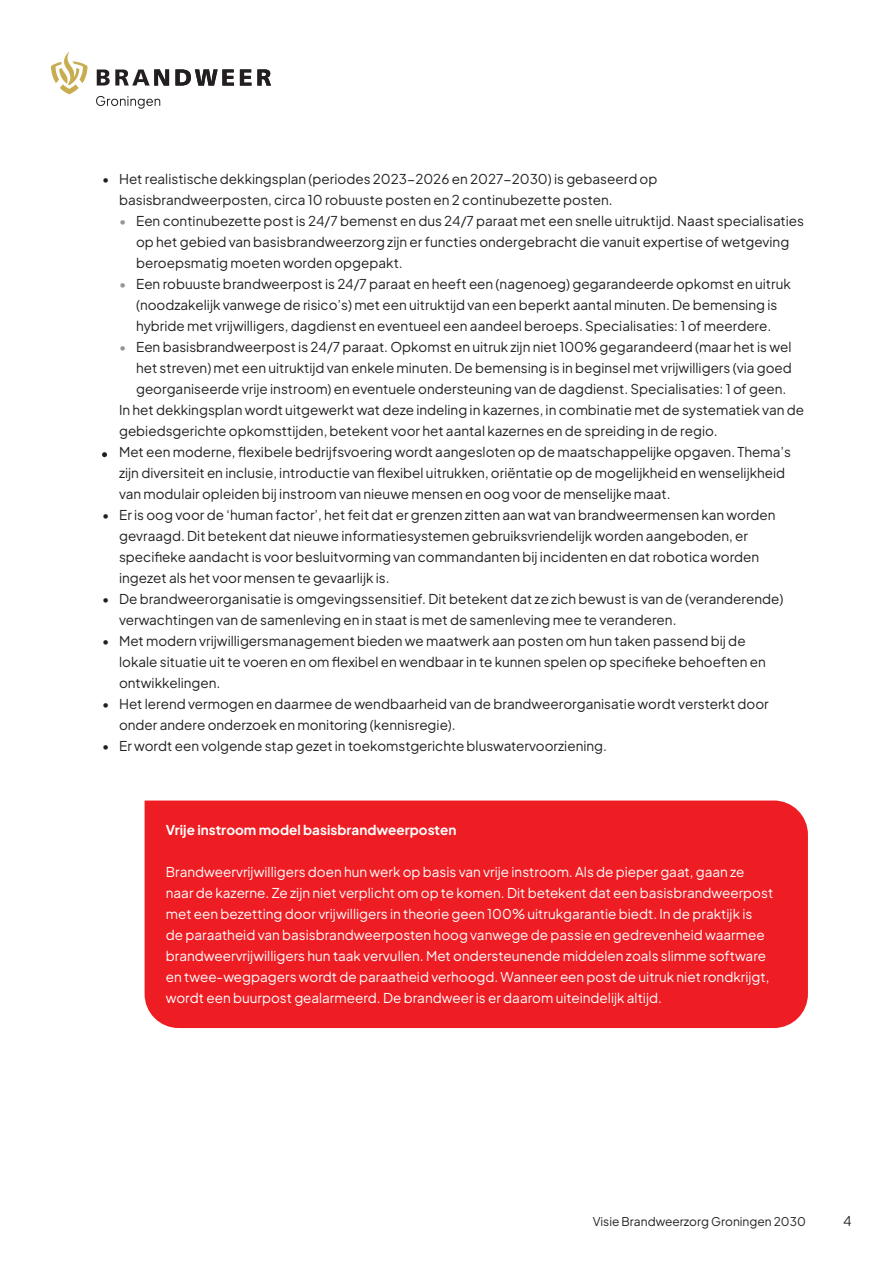
<style>
.page{position:relative;width:893px;height:1263px;background:#fff}
.page>*{position:absolute;margin:0;border:0;box-sizing:border-box;transform-origin:0 0}
.P__opsomming{font:13.5px/21px "Plus Jakarta Sans";color:#231f20}
.Tekst_rood_vlak{font:13.5px/21px "Plus Jakarta Sans";color:#fff}
.t1{font:700 13.5px "Plus Jakarta Sans";color:#fff}
.t2{font:12px "Plus Jakarta Sans";color:#231f20}
.s1{color:#939598}
</style>
<div class="page">
<svg style="left:97px;top:69px;width:72px;height:17px"></svg>
<svg style="left:175px;top:69px;width:59px;height:17px"></svg>
<svg style="left:240px;top:69px;width:31px;height:17px"></svg>
<svg style="left:51px;top:52px;width:36px;height:42px"></svg>
<svg style="left:96px;top:96px;width:64px;height:13px"></svg>
<div style="left:145px;top:800px;width:663px;height:228px;background:#ee1d23"></div>
<svg style="left:102px;top:452px;width:5px;height:5px"></svg>
<p class="P__opsomming" style="left:119px;top:167px;width:540px;text-indent:-17px">• Het realistische dekkingsplan (periodes 2023-2026 en 2027-2030) is gebaseerd op basisbrandweerposten, circa 10 robuuste posten en 2 continubezette posten.</p>
<p class="P__opsomming" style="left:136px;top:209px;width:669px;text-indent:-17px"><span class="s1">•</span> Een continubezette post is 24/7 bemenst en dus 24/7 paraat met een snelle uitruktijd. Naast specialisaties op het gebied van basisbrandweerzorg zijn er functies ondergebracht die vanuit expertise of wetgeving beroepsmatig moeten worden opgepakt.</p>
<p class="P__opsomming" style="left:119px;top:272px;width:673px;text-align:center"><span class="s1">•</span> Een robuuste brandweerpost is 24/7 paraat en heeft een (nagenoeg) gegarandeerde opkomst en uitruk (noodzakelijk vanwege de risico’s) met een uitruktijd van een beperkt aantal minuten. De bemensing is hybride met vrijwilligers, dagdienst en eventueel een aandeel beroeps. Specialisaties: 1 of meerdere.</p>
<p class="P__opsomming" style="left:136px;top:335px;width:657px;text-align:justify;text-indent:-17px"><span class="s1">•</span> Een basisbrandweerpost is 24/7 paraat. Opkomst en uitruk zijn niet 100% gegarandeerd (maar het is wel het streven) met een uitruktijd van enkele minuten. De bemensing is in beginsel met vrijwilligers (via goed georganiseerde vrije instroom) en eventuele ondersteuning van de dagdienst. Specialisaties: 1 of geen.</p>
<p class="P__opsomming" style="left:119px;top:398px;width:686px">In het dekkingsplan wordt uitgewerkt wat deze indeling in kazernes, in combinatie met de systematiek van de gebiedsgerichte opkomsttijden, betekent voor het aantal kazernes en de spreiding in de regio.</p>
<p class="P__opsomming" style="left:119px;top:440px;width:673px">Met een moderne, flexibele bedrijfsvoering wordt aangesloten op de maatschappelijke opgaven. Thema’s zijn diversiteit en inclusie, introductie van flexibel uitrukken, oriëntatie op de mogelijkheid en wenselijkheid van modulair opleiden bij instroom van nieuwe mensen en oog voor de menselijke maat.</p>
<p class="P__opsomming" style="left:119px;top:503px;width:658px;text-indent:-17px">• Er is oog voor de ‘human factor’, het feit dat er grenzen zitten aan wat van brandweermensen kan worden gevraagd. Dit betekent dat nieuwe informatiesystemen gebruiksvriendelijk worden aangeboden, er specifieke aandacht is voor besluitvorming van commandanten bij incidenten en dat robotica worden ingezet als het voor mensen te gevaarlijk is.</p>
<p class="P__opsomming" style="left:119px;top:587px;width:666px;text-indent:-17px">• De brandweerorganisatie is omgevingssensitief. Dit betekent dat ze zich bewust is van de (veranderende) verwachtingen van de samenleving en in staat is met de samenleving mee te veranderen.</p>
<p class="P__opsomming" style="left:119px;top:629px;width:648px;text-indent:-17px">• Met modern vrijwilligersmanagement bieden we maatwerk aan posten om hun taken passend bij de lokale situatie uit te voeren en om flexibel en wendbaar in te kunnen spelen op specifieke behoeften en ontwikkelingen.</p>
<p class="P__opsomming" style="left:119px;top:692px;width:651px;text-indent:-17px">• Het lerend vermogen en daarmee de wendbaarheid van de brandweerorganisatie wordt versterkt door onder andere onderzoek en monitoring (kennisregie).</p>
<p class="P__opsomming" style="left:102px;top:734px;width:506px">• Er wordt een volgende stap gezet in toekomstgerichte bluswatervoorziening.</p>
<h6 class="t1" style="left:166px;top:819px;width:292px">Vrije instroom model basisbrandweerposten</h6>
<p class="Tekst_rood_vlak" style="left:166px;top:860px;width:609px">Brandweervrijwilligers doen hun werk op basis van vrije instroom. Als de pieper gaat, gaan ze naar de kazerne. Ze zijn niet verplicht om op te komen. Dit betekent dat een basisbrandweerpost met een bezetting door vrijwilligers in theorie geen 100% uitrukgarantie biedt. In de praktijk is<br>de paraatheid van basisbrandweerposten hoog vanwege de passie en gedrevenheid waarmee brandweervrijwilligers hun taak vervullen. Met ondersteunende middelen zoals slimme software en twee-wegpagers wordt de paraatheid verhoogd. Wanneer een post de uitruk niet rondkrijgt, wordt een buurpost gealarmeerd. De brandweer is er daarom uiteindelijk altijd.</p>
<p class="t2" style="left:593px;top:1211px;width:215px">Visie Brandweerzorg Groningen 2030</p>
<p class="P__opsomming" style="left:843px;top:1209px;width:10px">4</p>
</div>
